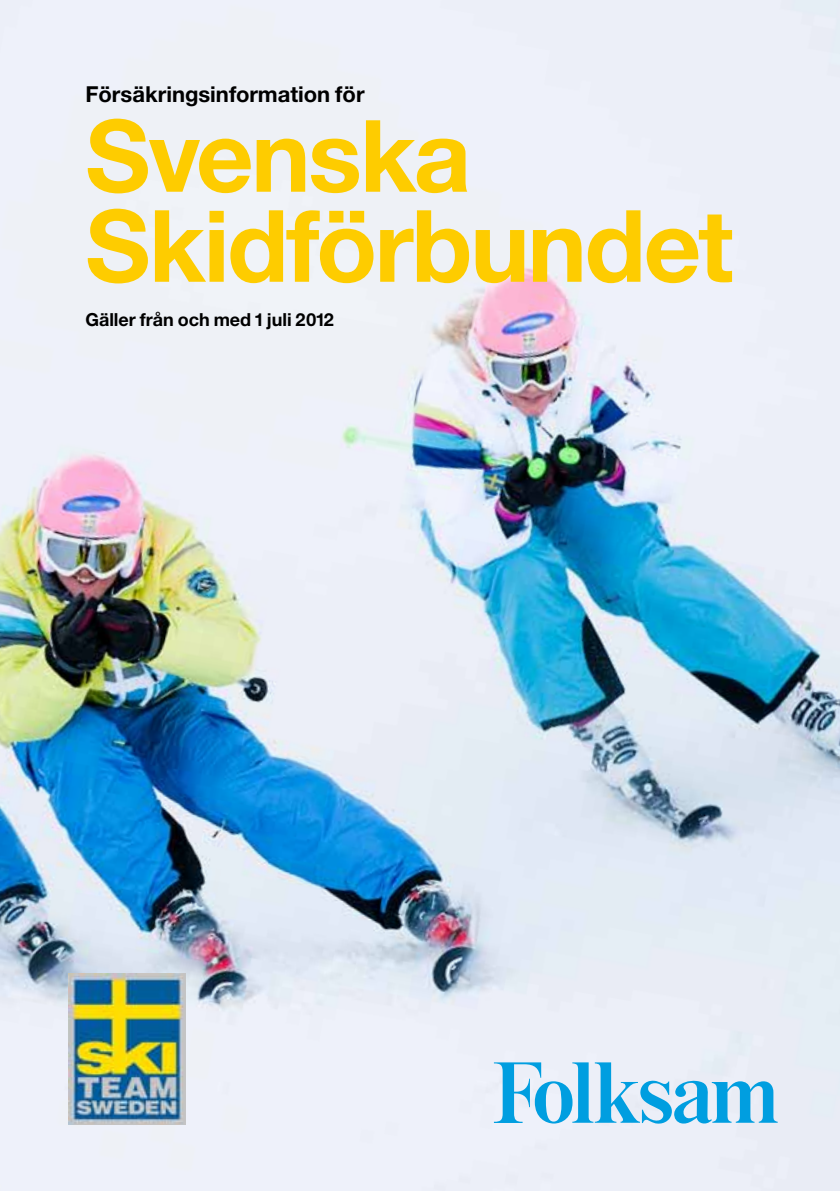
<style>
.page{position:relative;width:840px;height:1191px;background:#fff}
.page>*{position:absolute;margin:0;border:0;box-sizing:border-box;transform-origin:0 0}
.t1{font:700 100px/90px "Helvetica Folksam";letter-spacing:-.025em;color:#fecc00}
.t2{font:700 22px "Helvetica Folksam";color:#000}
.t3{font:700 18px "Helvetica Folksam";color:#000}
</style>
<div class="page">
<img style="left:0;top:0;width:839px;height:1191px">
<img style="left:68px;top:974px;width:117px;height:150px">
<svg style="left:493px;top:1062px;width:284px;height:61px"></svg>
<p class="t2" style="left:85px;top:80px;width:280px">Försäkringsinformation för</p>
<h1 class="t1" style="left:85px;top:108px;width:649px">Svenska<br>Skidförbundet</h1>
<p class="t3" style="left:85px;top:308px;width:250px">Gäller från och med 1 juli 2012</p>
</div>
